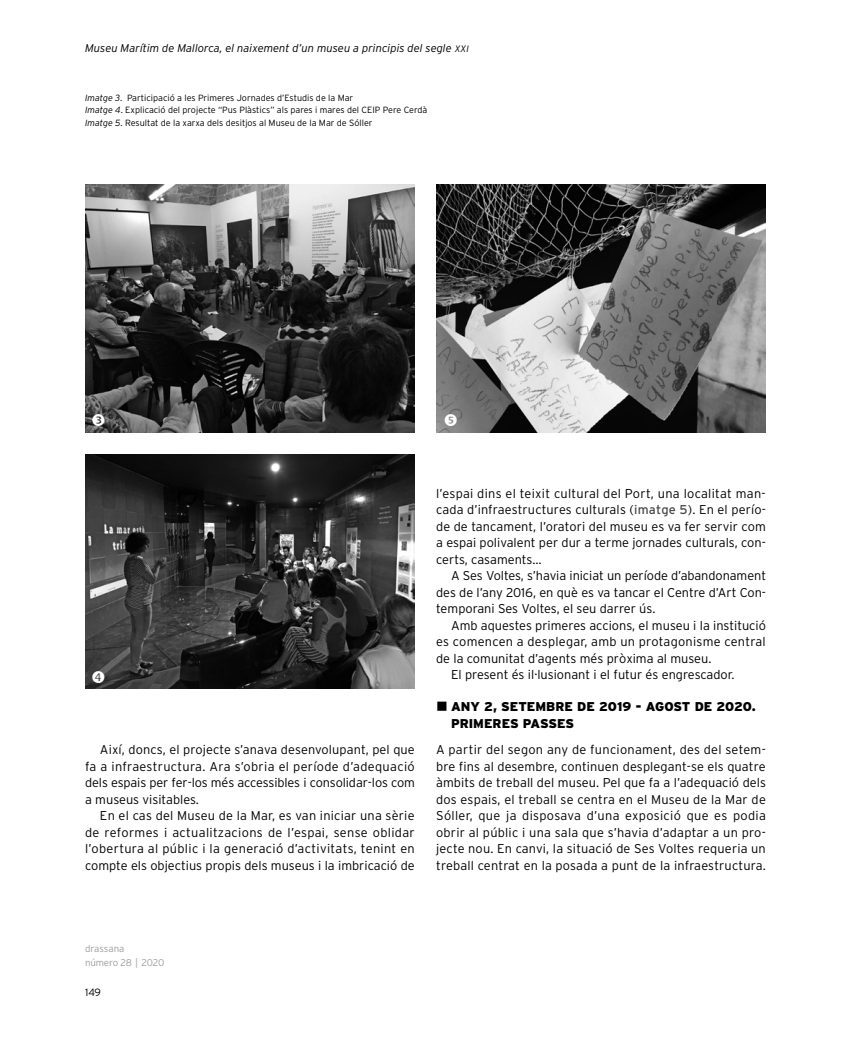
<style>
.page{position:relative;width:851px;height:1063px;background:#fff}
.page>*{position:absolute;margin:0;border:0;box-sizing:border-box;transform-origin:0 0}
._03_Texto_2{font:300 12.75px/16.5px "Interstate";color:#000;text-align:justify}
._03_Texto_1{font:300 12.75px/16.5px "Interstate";letter-spacing:.015em;color:#000;text-align:justify}
.t1{font:900 12.75px/16.5px "Interstate";color:#000}
.t2{font:italic 300 11.25px "Interstate";color:#000}
.t3{font:300 10.5px "Interstate";color:#000}
.t4{font:300 9.75px/13.5px "Interstate";letter-spacing:-.015em;color:#9d9d9c}
._04_Pie{font:300 9px "Interstate";color:#000}
.s1{font-family:"Interstate Light Italic SC830";font-weight:400;font-style:normal;font-size:9.3px}
.s2{font-style:italic}
.s3{font-weight:400;color:#4a4a49}
</style>
<div class="page">
<img style="left:85px;top:185px;width:330px;height:247px">
<img style="left:85px;top:455px;width:330px;height:234px">
<img style="left:436px;top:185px;width:329px;height:247px">
<svg style="left:92px;top:414px;width:12px;height:12px"></svg>
<svg style="left:92px;top:671px;width:12px;height:12px"></svg>
<svg style="left:444px;top:414px;width:12px;height:12px"></svg>
<p class="t2" style="left:85px;top:42px;width:385px">Museu Marítim de Mallorca, el naixement d’un museu a principis del segle <span class="s1">xxi</span></p>
<p class="_04_Pie" style="left:85px;top:93px;width:269px"><span class="s2">Imatge 3</span>. Participació a les Primeres Jornades d’Estudis de la Mar</p>
<p class="_04_Pie" style="left:85px;top:105px;width:344px"><span class="s2">Imatge 4</span>. Explicació del projecte “Pus Plàstics” als pares i mares del CEIP Pere Cerdà</p>
<p class="_04_Pie" style="left:85px;top:118px;width:289px"><span class="s2">Imatge 5</span>. Resultat de la xarxa dels desitjos al Museu de la Mar de Sóller</p>
<p class="_03_Texto_2" style="left:85px;top:741px;width:331px;text-indent:15px">Així, doncs, el projecte s’anava desenvolupant, pel que fa a infraestructura. Ara s’obria el període d’adequació dels espais per fer-los més accessibles i consolidar-los com a museus visitables.</p>
<p class="_03_Texto_2" style="left:85px;top:807px;width:331px;text-indent:15px">En el cas del Museu de la Mar, es van iniciar una sèrie de reformes i actualitzacions de l’espai, sense oblidar l’obertura al públic i la generació d’activitats, tenint en compte els objectius propis dels museus i la imbricació de</p>
<p class="_03_Texto_2" style="left:436px;top:485px;width:331px">l’espai dins el teixit cultural del Port, una localitat man&shy;cada d’infraestructures culturals (<span class="s3">imatge 5</span>). En el perío&shy;de de tancament, l’oratori del museu es va fer servir com a espai polivalent per dur a terme jornades culturals, con&shy;certs, casaments…</p>
<p class="_03_Texto_2" style="left:436px;top:567px;width:331px;text-indent:15px">A Ses Voltes, s’havia iniciat un període d’abandonament des de l’any 2016, en què es va tancar el Centre d’Art Con&shy;temporani Ses Voltes, el seu darrer ús.</p>
<p class="_03_Texto_2" style="left:436px;top:617px;width:331px;text-indent:15px">Amb aquestes primeres accions, el museu i la institució es comencen a desplegar, amb un protagonisme central de la comunitat d’agents més pròxima al museu.</p>
<p class="_03_Texto_2" style="left:451px;top:666px;width:285px">El present és il·lusionant i el futur és engrescador.</p>
<p class="t1" style="left:451px;top:698px;width:306px">ANY 2, SETEMBRE DE 2019 - AGOST DE 2020.<br>PRIMERES PASSES</p>
<p class="_03_Texto_1" style="left:436px;top:741px;width:331px">A partir del segon any de funcionament, des del setem&shy;bre fins al desembre, continuen desplegant-se els quatre àmbits de treball del museu. Pel que fa a l’adequació dels dos espais, el treball se centra en el Museu de la Mar de Sóller, que ja disposava d’una exposició que es podia obrir al públic i una sala que s’havia d’adaptar a un pro&shy;jecte nou. En canvi, la situació de Ses Voltes requeria un treball centrat en la posada a punt de la infraestructura.</p>
<p class="t4" style="left:85px;top:942px;width:81px">drassana<br>número 28 | 2020</p>
<p class="t3" style="left:85px;top:986px;width:17px">149</p>
</div>
